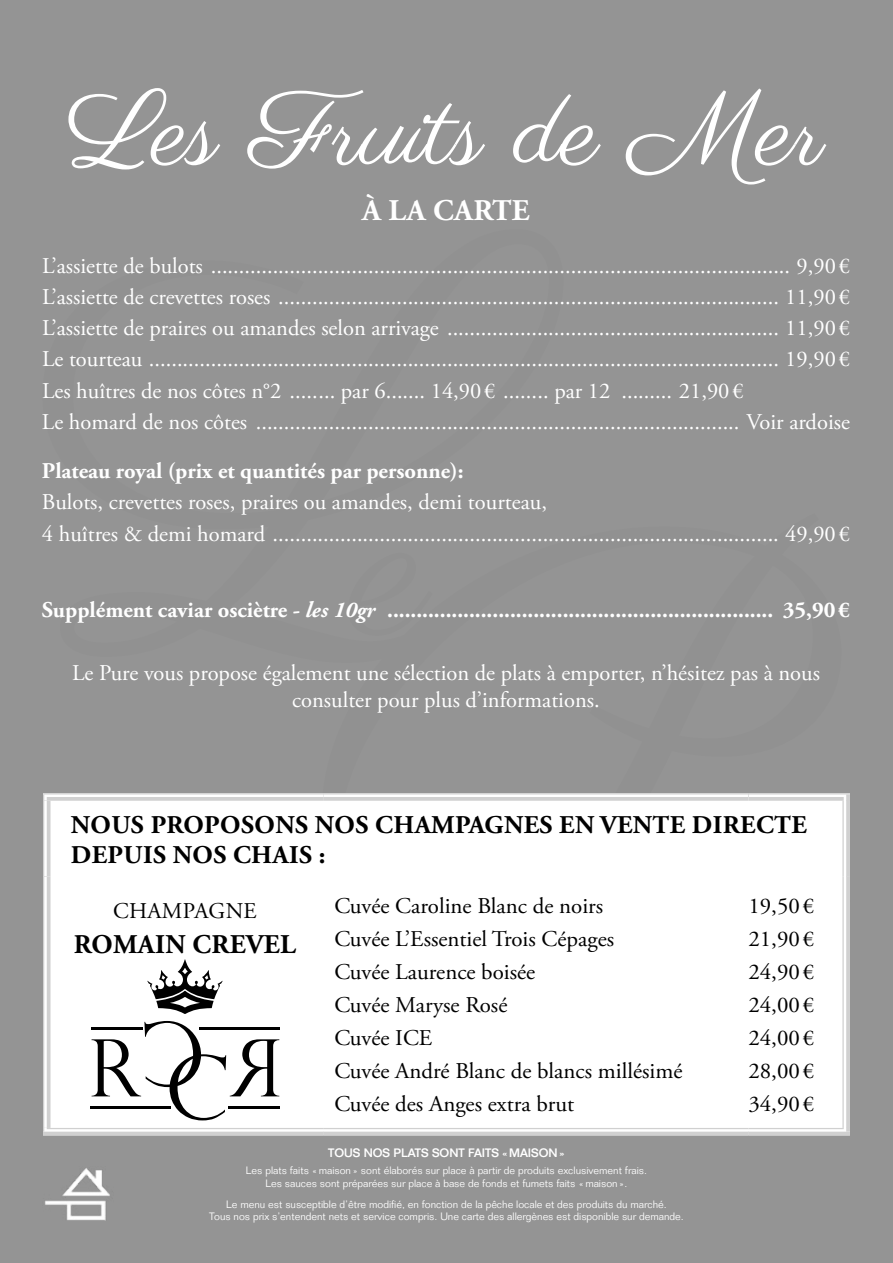
<style>
.page{position:relative;width:893px;height:1263px;background:#949494}
.page>*{position:absolute;margin:0;border:0;box-sizing:border-box;transform-origin:0 0}
.t1{font:105px "Parisienne";color:#fff}
.t2{font:700 30px "Adobe Garamond Pro";letter-spacing:.015em;color:#fff}
.t3{font:700 27px "Adobe Garamond Pro";letter-spacing:.015em;color:#000}
.t4{font:700 25.5px/30.6px "Adobe Garamond Pro";letter-spacing:.015em;color:#000}
.t5{font:22.5px/31.2px "Adobe Garamond Pro";color:#fff}
.t6{font:22.5px/33px "Adobe Garamond Pro";color:#000}
.t7{font:700 22.5px "Adobe Garamond Pro";color:#fff}
.t8{font:500 12px "Folio";color:#fff}
.t9{font:300 10.5px/12.6px "Folio";color:#fff;text-align:center}
.s1{font-style:italic}
</style>
<div class="page">
<img style="left:45px;top:1168px;width:65px;height:53px">
<div style="left:51px;top:801px;width:791px;height:327px;background:#fff"></div>
<svg style="left:44px;top:794px;width:279px;height:7px"></svg>
<div style="left:43px;top:801px;width:8px;height:75px;background:#f4f4f4"></div>
<svg style="left:323px;top:794px;width:425px;height:3px"></svg>
<svg style="left:748px;top:794px;width:98px;height:7px"></svg>
<div style="left:842px;top:801px;width:8px;height:75px;background:#fff"></div>
<div style="left:43px;top:876px;width:8px;height:252px;background:#f4f4f4"></div>
<div style="left:842px;top:876px;width:8px;height:252px;background:#fff"></div>
<div style="left:43px;top:1128px;width:280px;height:7px;background:#f6f6f6"></div>
<div style="left:323px;top:1128px;width:425px;height:7px;background:#f6f6f6"></div>
<div style="left:748px;top:1128px;width:102px;height:7px;background:#f6f6f6"></div>
<hr style="left:43px;top:793px;width:280px;height:1px;background:#d0d0d0">
<hr style="left:47px;top:797px;width:276px;height:4px;background:#d0d0d0">
<hr style="left:43px;top:794px;width:1px;height:82px;background:#d0d0d0">
<svg style="left:47px;top:801px;width:4px;height:75px"></svg>
<hr style="left:323px;top:793px;width:425px;height:1px;background:#d0d0d0">
<hr style="left:323px;top:797px;width:425px;height:4px;background:#d0d0d0">
<hr style="left:748px;top:793px;width:102px;height:1px;background:#d0d0d0">
<hr style="left:748px;top:797px;width:96px;height:4px;background:#d0d0d0">
<hr style="left:842px;top:801px;width:2px;height:75px;background:#d0d0d0">
<hr style="left:846px;top:794px;width:4px;height:82px;background:#d0d0d0">
<hr style="left:43px;top:876px;width:1px;height:256px;background:#d0d0d0">
<svg style="left:47px;top:876px;width:4px;height:252px"></svg>
<hr style="left:842px;top:876px;width:2px;height:252px;background:#d0d0d0">
<hr style="left:846px;top:876px;width:4px;height:256px;background:#d0d0d0">
<hr style="left:47px;top:1128px;width:276px;height:1px;background:#d0d0d0">
<hr style="left:43px;top:1132px;width:280px;height:3px;background:#d0d0d0">
<hr style="left:323px;top:1128px;width:425px;height:1px;background:#d0d0d0">
<hr style="left:323px;top:1132px;width:425px;height:3px;background:#d0d0d0">
<hr style="left:748px;top:1128px;width:96px;height:1px;background:#d0d0d0">
<hr style="left:748px;top:1132px;width:102px;height:3px;background:#d0d0d0">
<svg style="left:147px;top:959px;width:76px;height:55px;background:#a7a7a7"></svg>
<svg style="left:92px;top:1021px;width:187px;height:99px;background:#d3d3d3"></svg>
<hr style="left:90px;top:1106px;width:81px;height:3px;background:#000">
<hr style="left:199px;top:1027px;width:81px;height:2px;background:#000">
<hr style="left:229px;top:1106px;width:51px;height:2px;background:#000">
<hr style="left:91px;top:1027px;width:51px;height:2px;background:#000">
<h1 class="t1" style="left:67px;top:67px;width:759px">Les Fruits de Mer</h1>
<h2 class="t2" style="left:362px;top:193px;width:169px">À LA CARTE</h2>
<p class="t5" style="left:42px;top:251px;width:809px">L’assiette de bulots ....................................................................................................... 9,90 € L’assiette de crevettes roses ......................................................................................... 11,90 € L’assiette de praires ou amandes selon arrivage ........................................................... 11,90 € Le tourteau ................................................................................................................ 19,90 € Les huîtres de nos côtes n°2 ........ par 6....... 14,90€ ........ par 12 ......... 21,90 €<br>Le homard de nos côtes ...................................................................................... Voir ardoise</p>
<p class="t7" style="left:42px;top:458px;width:423px">Plateau royal (prix et quantités par personne):</p>
<p class="t5" style="left:42px;top:487px;width:809px">Bulots, crevettes roses, praires ou amandes, demi tourteau,<br>4 huîtres &amp; demi homard .......................................................................................... 49,90€</p>
<p class="t7" style="left:42px;top:597px;width:809px">Supplément caviar osciètre - <span class="s1">les 10gr</span> .................................................................. 35,90€</p>
<p class="t5" style="left:72px;top:660px;width:749px;line-height:27px;text-align:center">Le Pure vous propose également une sélection de plats à emporter, n’hésitez pas à nous consulter pour plus d’informations.</p>
<p class="t4" style="left:71px;top:810px;width:737px">NOUS PROPOSONS NOS CHAMPAGNES EN VENTE DIRECTE<br>DEPUIS NOS CHAIS :</p>
<p class="t6" style="left:113px;top:895px;width:145px">CHAMPAGNE</p>
<p class="t3" style="left:74px;top:928px;width:224px">ROMAIN CREVEL</p>
<p class="t6" style="left:334px;top:890px;width:350px">Cuvée Caroline Blanc de noirs<br>Cuvée L’Essentiel Trois Cépages<br>Cuvée Laurence boisée<br>Cuvée Maryse Rosé<br>Cuvée ICE<br>Cuvée André Blanc de blancs millésimé<br>Cuvée des Anges extra brut</p>
<p class="t6" style="left:748px;top:890px;width:67px;text-align:justify">19,50€ 21,90€ 24,90€ 24,00€ 24,00€ 28,00€ 34,90€</p>
<p class="t8" style="left:328px;top:1146px;width:238px">TOUS NOS PLATS SONT FAITS «MAISON»</p>
<p class="t9" style="left:246px;top:1164px;width:403px">Les plats faits «maison» sont élaborés sur place à partir de produits exclusivement frais.<br>Les sauces sont préparées sur place à base de fonds et fumets faits «maison».</p>
<p class="t9" style="left:209px;top:1198px;width:476px">Le menu est susceptible d’être modifié, en fonction de la pêche locale et des produits du marché.<br>Tous nos prix s’entendent nets et service compris. Une carte des allergènes est disponible sur demande.</p>
</div>
